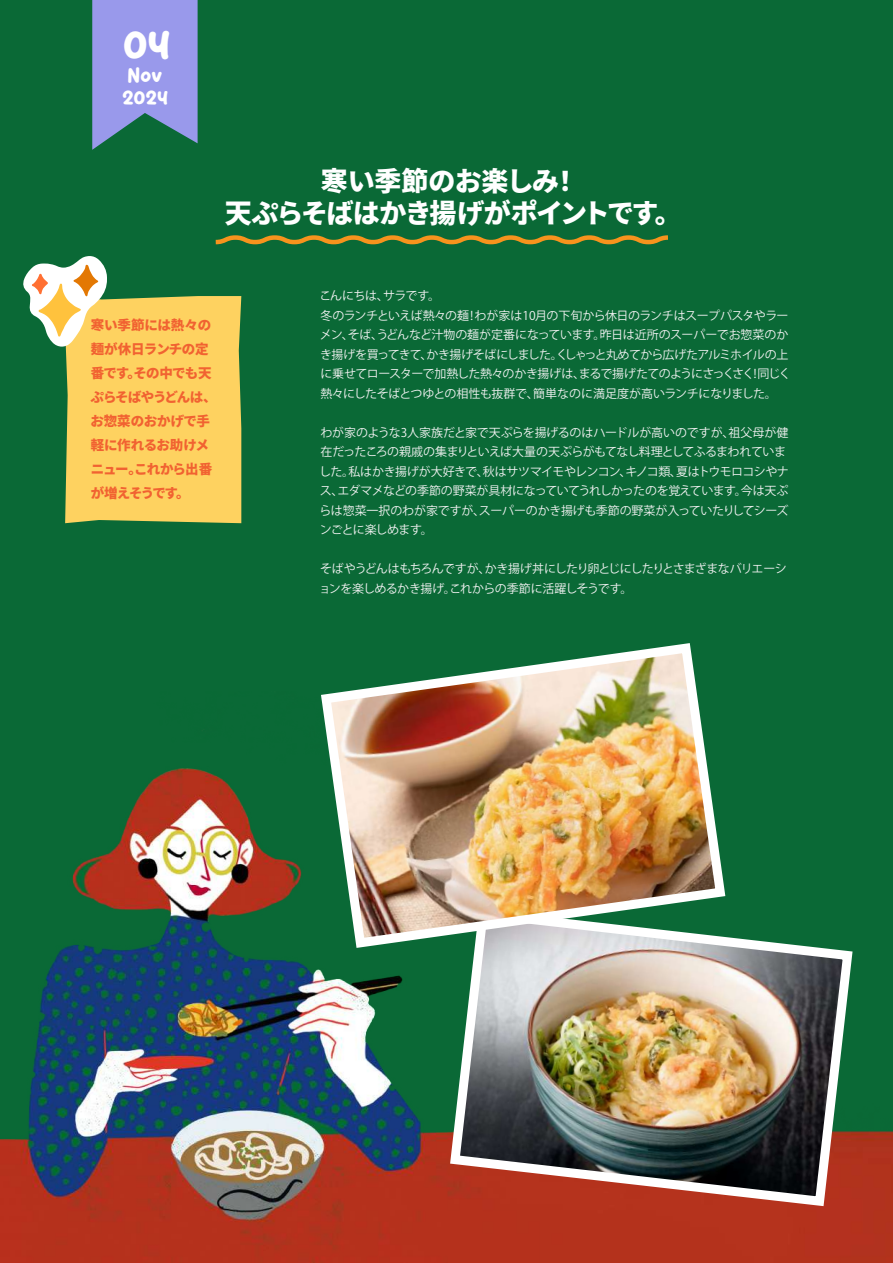
<style>
.page{position:relative;width:893px;height:1263px;background:#0a6936}
.page>*{position:absolute;margin:0;border:0;box-sizing:border-box;transform-origin:0 0}
.t1{font:37.5px "Nice Sugar";color:#fff}
.t2{font:900 27px/32.4px "Noto Sans JP";letter-spacing:-.04em;color:#fff;text-align:center}
.t3{font:18px/21.6px "Nice Sugar";color:#fff;text-align:center}
.t4{font:900 13.5px/24px "Noto Sans JP";letter-spacing:-.035em;color:#f16231}
.t5{font:12px/19.5px "Koz Go Pr 6 N";letter-spacing:-.04em;color:#f2f2f2}
</style>
<div class="page">
<svg style="left:23px;top:256px;width:218px;height:267px"></svg>
<svg style="left:92px;top:0;width:106px;height:150px;background:#8492d1"></svg>
<svg style="left:215px;top:235px;width:453px;height:10px"></svg>
<img style="left:0;top:768px;width:893px;height:495px">
<img style="left:445px;top:904px;width:412px;height:307px">
<img style="left:316px;top:643px;width:414px;height:310px">
<h1 class="t1" style="left:123px;top:24px;width:49px">04</h1>
<h3 class="t3" style="left:122px;top:66px;width:47px">Nov<br>2024</h3>
<h2 class="t2" style="left:225px;top:165px;width:458px">寒い季節のお楽しみ！<br>天ぷらそばはかき揚げがポイントです。</h2>
<p class="t4" style="left:91px;top:313px;width:128px">寒い季節には熱々の麺が休日ランチの定番です。その中でも天ぷらそばやうどんは、お惣菜のおかげで手軽に作れるお助けメニュー。これから出番が増えそうです。</p>
<p class="t5" style="left:320px;top:286px;width:473px">こんにちは、サラです。<br>冬のランチといえば熱々の麺！わが家は10月の下旬から休日のランチはスープパスタやラーメン、そば、うどんなど汁物の麺が定番になっています。昨日は近所のスーパーでお惣菜のかき揚げを買ってきて、かき揚げそばにしました。くしゃっと丸めてから広げたアルミホイルの上に乗せてロースターで加熱した熱々のかき揚げは、まるで揚げたてのようにさっくさく！同じく熱々にしたそばとつゆとの相性も抜群で、簡単なのに満足度が高いランチになりました。</p>
<p class="t5" style="left:319px;top:423px;width:471px">わが家のような3人家族だと家で天ぷらを揚げるのはハードルが高いのですが、祖父母が健在だったころの親戚の集まりといえば大量の天ぷらがもてなし料理としてふるまわれていました。私はかき揚げが大好きで、秋はサツマイモやレンコン、キノコ類、夏はトウモロコシやナス、エダマメなどの季節の野菜が具材になっていてうれしかったのを覚えています。今は天ぷらは惣菜一択のわが家ですが、スーパーのかき揚げも季節の野菜が入っていたりしてシーズンごとに楽しめます。</p>
<p class="t5" style="left:319px;top:559px;width:470px">そばやうどんはもちろんですが、かき揚げ丼にしたり卵とじにしたりとさまざまなバリエーションを楽しめるかき揚げ。これからの季節に活躍しそうです。</p>
</div>
